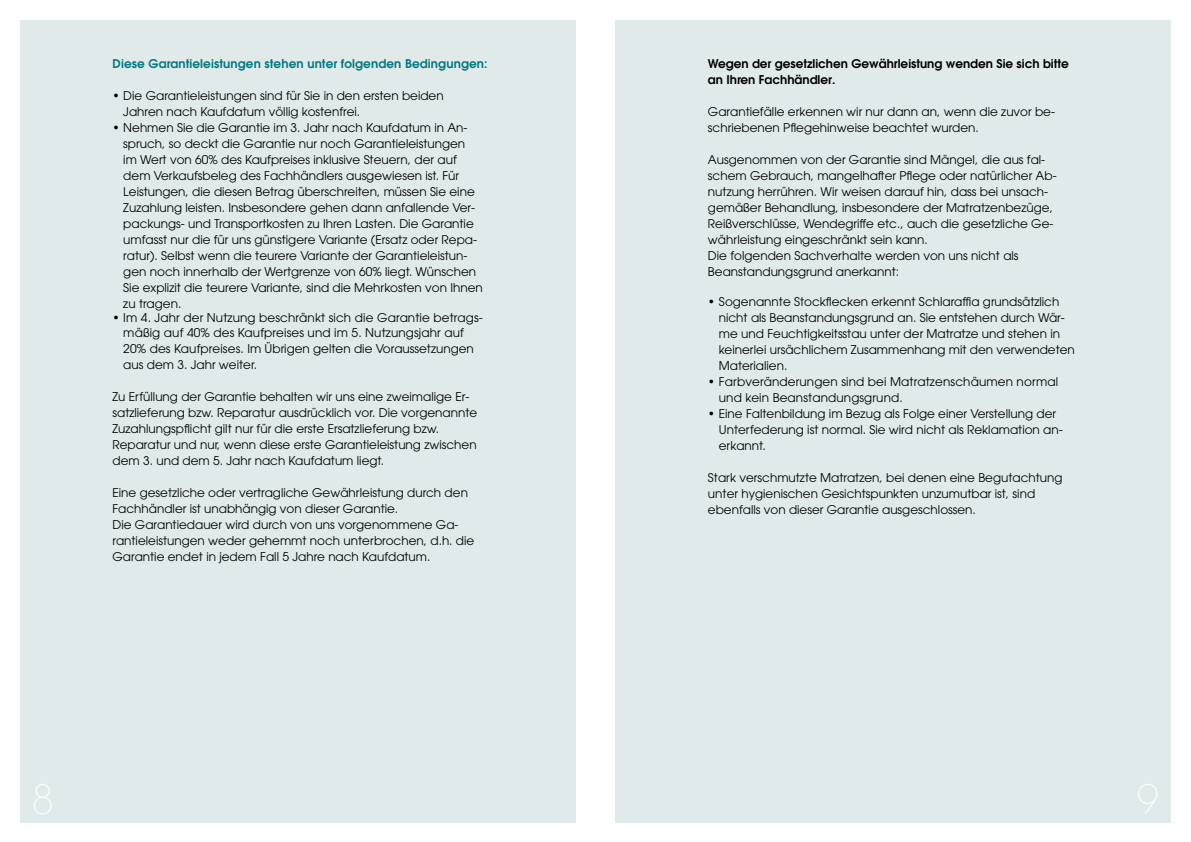
<style>
.page{position:relative;width:1191px;height:842px;background:#fff}
.page>*{position:absolute;margin:0;border:0;box-sizing:border-box;transform-origin:0 0}
.t1{font:200 40px "ITC Avant Garde Pro";color:#fff}
.t2{font:12px/16px "ITC Avant Garde Pro";color:#000}
.t3{font:600 12px/16px "ITC Avant Garde Pro";color:#000}
.t4{font:600 12px "ITC Avant Garde Pro";letter-spacing:.01em;color:#007980}
</style>
<div class="page">
<div style="left:20px;top:20px;width:555px;height:802px;background:#e1eaea"></div>
<div style="left:615px;top:20px;width:556px;height:802px;background:#e1eaea"></div>
<p class="t4" style="left:112px;top:55px;width:376px">Diese Garantieleistungen stehen unter folgenden Bedingungen:</p>
<p class="t2" style="left:123px;top:87px;width:322px;text-indent:-11px">• Die Garantieleistungen sind für Sie in den ersten beiden<br>Jahren nach Kaufdatum völlig kostenfrei.</p>
<p class="t2" style="left:123px;top:119px;width:361px;text-indent:-11px">• Nehmen Sie die Garantie im 3. Jahr nach Kaufdatum in An&shy;spruch, so deckt die Garantie nur noch Garantieleistungen<br>im Wert von 60% des Kaufpreises inklusive Steuern, der auf dem Verkaufsbeleg des Fachhändlers ausgewiesen ist. Für Leistungen, die diesen Betrag überschreiten, müssen Sie eine Zuzahlung leisten. Insbesondere gehen dann anfallende Ver&shy;packungs- und Transportkosten zu Ihren Lasten. Die Garantie umfasst nur die für uns günstigere Variante (Ersatz oder Repa&shy;ratur). Selbst wenn die teurere Variante der Garantieleistun&shy;gen noch innerhalb der Wertgrenze von 60% liegt. Wünschen Sie explizit die teurere Variante, sind die Mehrkosten von Ihnen zu tragen.</p>
<p class="t2" style="left:123px;top:310px;width:361px;line-height:14.4px;text-indent:-11px">• Im 4. Jahr der Nutzung beschränkt sich die Garantie betrags&shy;mäßig auf 40% des Kaufpreises und im 5. Nutzungsjahr auf</p>
<p class="t2" style="left:123px;top:340px;width:352px">20% des Kaufpreises. Im Übrigen gelten die Voraussetzungen aus dem 3. Jahr weiter.</p>
<p class="t2" style="left:112px;top:388px;width:366px">Zu Erfüllung der Garantie behalten wir uns eine zweimalige Er&shy;satzlieferung bzw. Reparatur ausdrücklich vor. Die vorgenannte Zuzahlungspflicht gilt nur für die erste Ersatzlieferung bzw.<br>Reparatur und nur, wenn diese erste Garantieleistung zwischen dem 3. und dem 5. Jahr nach Kaufdatum liegt.</p>
<p class="t2" style="left:112px;top:484px;width:363px">Eine gesetzliche oder vertragliche Gewährleistung durch den Fachhändler ist unabhängig von dieser Garantie.<br>Die Garantiedauer wird durch von uns vorgenommene Ga&shy;rantieleistungen weder gehemmt noch unterbrochen, d.h. die Garantie endet in jedem Fall 5 Jahre nach Kaufdatum.</p>
<p class="t3" style="left:708px;top:55px;width:362px">Wegen der gesetzlichen Gewährleistung wenden Sie sich bitte an Ihren Fachhändler.</p>
<p class="t2" style="left:708px;top:103px;width:348px">Garantiefälle erkennen wir nur dann an, wenn die zuvor be&shy;schriebenen Pflegehinweise beachtet wurden.</p>
<p class="t2" style="left:708px;top:151px;width:350px">Ausgenommen von der Garantie sind Mängel, die aus fal&shy;schem Gebrauch, mangelhafter Pflege oder natürlicher Ab&shy;nutzung herrühren. Wir weisen darauf hin, dass bei unsach&shy;gemäßer Behandlung, insbesondere der Matratzenbezüge, Reißverschlüsse, Wendegriffe etc., auch die gesetzliche Ge&shy;währleistung eingeschränkt sein kann.<br>Die folgenden Sachverhalte werden von uns nicht als Beanstandungsgrund anerkannt:</p>
<p class="t2" style="left:719px;top:294px;width:357px;text-indent:-11px">• Sogenannte Stockflecken erkennt Schlaraffia grundsätzlich nicht als Beanstandungsgrund an. Sie entstehen durch Wär&shy;me und Feuchtigkeitsstau unter der Matratze und stehen in keinerlei ursächlichem Zusammenhang mit den verwendeten Materialien.</p>
<p class="t2" style="left:719px;top:374px;width:341px;text-indent:-11px">• Farbveränderungen sind bei Matratzenschäumen normal und kein Beanstandungsgrund.</p>
<p class="t2" style="left:719px;top:405px;width:345px;text-indent:-11px">• Eine Faltenbildung im Bezug als Folge einer Verstellung der<br>Unterfederung ist normal. Sie wird nicht als Reklamation an&shy;erkannt.</p>
<p class="t2" style="left:708px;top:469px;width:356px">Stark verschmutzte Matratzen, bei denen eine Begutachtung unter hygienischen Gesichtspunkten unzumutbar ist, sind ebenfalls von dieser Garantie ausgeschlossen.</p>
<h1 class="t1" style="left:32px;top:774px;width:24px">8</h1>
<h1 class="t1" style="left:1136px;top:774px;width:24px">9</h1>
</div>
